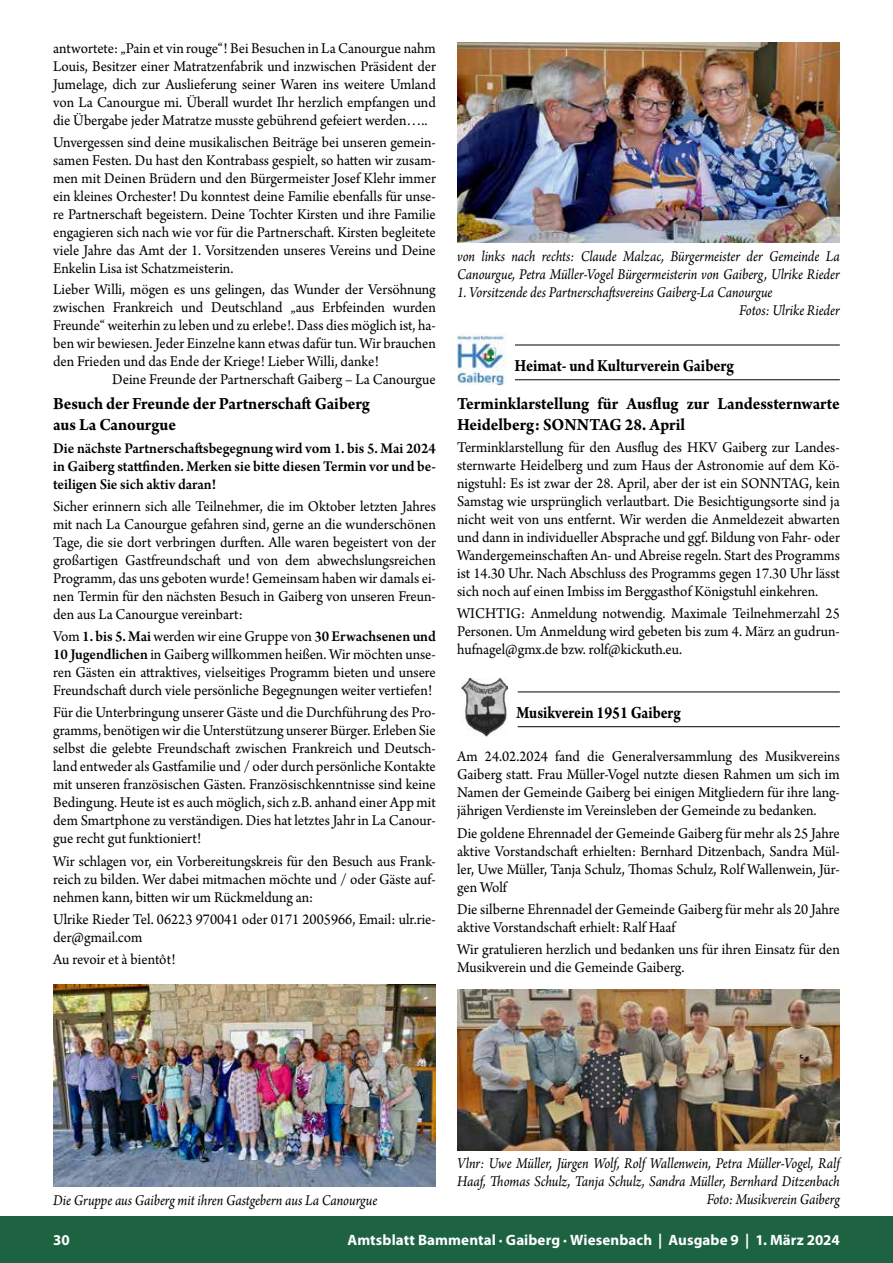
<style>
.page{position:relative;width:893px;height:1263px;background:#fff}
.page>*{position:absolute;margin:0;border:0;box-sizing:border-box;transform-origin:0 0}
.t1{font:700 18px/21px "Arno Pro";color:#000;scale:.95 1}
.t2{font:700 18px/38px "Arno Pro";color:#000;scale:.88 1}
.t3{font:700 18px "Arno Pro";color:#000;scale:.86 1}
.t4{font:15.75px/18px "Arno Pro";color:#000;text-align:justify;scale:.95 1}
.t5{font:italic 15.75px/18px "Arno Pro";letter-spacing:-.005em;color:#000;scale:.9 1}
.t6{font:600 15.75px/18px "Arno Pro";color:#000;text-align:justify;scale:.95 1}
.t7{font:700 15px "Myriad Pro";letter-spacing:.005em;color:#fff}
.s1{font-weight:600}
</style>
<div class="page">
<div style="left:0;top:1216px;width:893px;height:47px;background:#1d6342"></div>
<img style="left:53px;top:984px;width:383px;height:203px">
<hr style="left:457px;top:345px;width:383px;height:1px;background:#000">
<hr style="left:457px;top:379px;width:383px;height:1px;background:#000">
<hr style="left:518px;top:691px;width:322px;height:1px;background:#000">
<hr style="left:518px;top:726px;width:322px;height:1px;background:#000">
<img style="left:457px;top:42px;width:383px;height:201px">
<div style="left:457px;top:333px;width:57px;height:53px;background:#fff"></div>
<img style="left:457px;top:333px;width:50px;height:53px">
<img style="left:457px;top:990px;width:383px;height:160px">
<img style="left:462px;top:678px;width:46px;height:58px">
<p class="t4" style="left:53px;top:40px;width:404px">antwortete: „Pain et vin rouge“! Bei Besuchen in La Canourgue nahm Louis, Besitzer einer Matratzenfabrik und inzwischen Präsident der Jumelage, dich zur Auslieferung seiner Waren ins weitere Umland von La Canourgue mi. Überall wurdet Ihr herzlich empfangen und die Übergabe jeder Matratze musste gebührend gefeiert werden…..</p>
<p class="t4" style="left:53px;top:134px;width:404px">Unvergessen sind deine musikalischen Beiträge bei unseren gemein&shy;samen Festen. Du hast den Kontrabass gespielt, so hatten wir zusam&shy;men mit Deinen Brüdern und den Bürgermeister Josef Klehr immer ein kleines Orchester! Du konntest deine Familie ebenfalls für unse&shy;re Partnerschaft begeistern. Deine Tochter Kirsten und ihre Familie engagieren sich nach wie vor für die Partnerschaft. Kirsten begleitete viele Jahre das Amt der 1. Vorsitzenden unseres Vereins und Deine Enkelin Lisa ist Schatzmeisterin.</p>
<p class="t4" style="left:53px;top:281px;width:404px">Lieber Willi, mögen es uns gelingen, das Wunder der Versöhnung zwischen Frankreich und Deutschland „aus Erbfeinden wurden Freunde“ weiterhin zu leben und zu erlebe!. Dass dies möglich ist, ha&shy;ben wir bewiesen. Jeder Einzelne kann etwas dafür tun. Wir brauchen den Frieden und das Ende der Kriege! Lieber Willi, danke!</p>
<p class="t4" style="left:112px;top:371px;width:342px">Deine Freunde der Partnerschaft Gaiberg – La Canourgue</p>
<p class="t1" style="left:53px;top:394px;width:335px">Besuch der Freunde der Partnerschaft Gaiberg aus La Canourgue</p>
<p class="t6" style="left:53px;top:440px;width:404px">Die nächste Partnerschaftsbegegnung wird vom 1. bis 5. Mai 2024 in Gaiberg stattfinden. Merken sie bitte diesen Termin vor und be&shy;teiligen Sie sich aktiv daran!</p>
<p class="t4" style="left:53px;top:498px;width:404px">Sicher erinnern sich alle Teilnehmer, die im Oktober letzten Jahres mit nach La Canourgue gefahren sind, gerne an die wunderschönen Tage, die sie dort verbringen durften. Alle waren begeistert von der großartigen Gastfreundschaft und von dem abwechslungsreichen Programm, das uns geboten wurde! Gemeinsam haben wir damals ei&shy;nen Termin für den nächsten Besuch in Gaiberg von unseren Freun&shy;den aus La Canourgue vereinbart:</p>
<p class="t4" style="left:53px;top:628px;width:404px">Vom <span class="s1">1. bis 5. Mai</span> werden wir eine Gruppe von <span class="s1">30 Erwachsenen und 10 Jugendlichen</span> in Gaiberg willkommen heißen. Wir möchten unse&shy;ren Gästen ein attraktives, vielseitiges Programm bieten und unsere Freundschaft durch viele persönliche Begegnungen weiter vertiefen!</p>
<p class="t4" style="left:53px;top:704px;width:404px">Für die Unterbringung unserer Gäste und die Durchführung des Pro&shy;gramms, benötigen wir die Unterstützung unserer Bürger. Erleben Sie selbst die gelebte Freundschaft zwischen Frankreich und Deutsch&shy;land entweder als Gastfamilie und / oder durch persönliche Kontakte mit unseren französischen Gästen. Französischkenntnisse sind keine Bedingung. Heute ist es auch möglich, sich z.B. anhand einer App mit dem Smartphone zu verständigen. Dies hat letztes Jahr in La Canour&shy;gue recht gut funktioniert!</p>
<p class="t4" style="left:53px;top:853px;width:404px">Wir schlagen vor, ein Vorbereitungskreis für den Besuch aus Frank&shy;reich zu bilden. Wer dabei mitmachen möchte und / oder Gäste auf&shy;nehmen kann, bitten wir um Rückmeldung an:</p>
<p class="t4" style="left:53px;top:911px;width:404px">Ulrike Rieder Tel. 06223 970041 oder 0171 2005966, Email: ulr.rie&shy;der@gmail.com</p>
<p class="t4" style="left:53px;top:951px;width:130px">Au revoir et à bientôt!</p>
<p class="t5" style="left:457px;top:248px;width:427px">von links nach rechts: Claude Malzac, Bürgermeister der Gemeinde La<br>Canourgue, Petra Müller-Vogel Bürgermeisterin von Gaiberg, Ulrike Rieder</p>
<p class="t5" style="left:739px;top:284px;width:113px;text-indent:-282px">1. Vorsitzende des Partnerschaftsvereins Gaiberg-La Canourgue<br>Fotos: Ulrike Rieder</p>
<p class="t2" style="left:457px;top:347px;width:436px;text-indent:57px">Heimat- und Kulturverein Gaiberg<br>Terminklarstellung für Ausflug zur Landessternwarte</p>
<p class="t1" style="left:457px;top:415px;width:242px">Heidelberg: SONNTAG 28. April</p>
<p class="t4" style="left:457px;top:439px;width:404px">Terminklarstellung für den Ausflug des HKV Gaiberg zur Landes&shy;sternwarte Heidelberg und zum Haus der Astronomie auf dem Kö&shy;nigstuhl: Es ist zwar der 28. April, aber der ist ein SONNTAG, kein Samstag wie ursprünglich verlautbart. Die Besichtigungsorte sind ja nicht weit von uns entfernt. Wir werden die Anmeldezeit abwarten und dann in individueller Absprache und ggf. Bildung von Fahr- oder Wandergemeinschaften An- und Abreise regeln. Start des Programms ist 14.30 Uhr. Nach Abschluss des Programms gegen 17.30 Uhr lässt sich noch auf einen Imbiss im Berggasthof Königstuhl einkehren.</p>
<p class="t4" style="left:457px;top:605px;width:404px">WICHTIG: Anmeldung notwendig. Maximale Teilnehmerzahl 25<br>Personen. Um Anmeldung wird gebeten bis zum 4. März an gudrun&shy;hufnagel@gmx.de bzw. rolf@kickuth.eu.</p>
<p class="t3" style="left:517px;top:702px;width:192px">Musikverein 1951 Gaiberg</p>
<p class="t4" style="left:457px;top:748px;width:404px">Am 24.02.2024 fand die Generalversammlung des Musikvereins Gaiberg statt. Frau Müller-Vogel nutzte diesen Rahmen um sich im Namen der Gemeinde Gaiberg bei einigen Mitgliedern für ihre lang&shy;jährigen Verdienste im Vereinsleben der Gemeinde zu bedanken.</p>
<p class="t4" style="left:457px;top:825px;width:404px">Die goldene Ehrennadel der Gemeinde Gaiberg für mehr als 25 Jahre aktive Vorstandschaft erhielten: Bernhard Ditzenbach, Sandra Mül&shy;ler, Uwe Müller, Tanja Schulz, Thomas Schulz, Rolf Wallenwein, Jür&shy;gen Wolf</p>
<p class="t4" style="left:457px;top:901px;width:404px">Die silberne Ehrennadel der Gemeinde Gaiberg für mehr als 20 Jahre aktive Vorstandschaft erhielt: Ralf Haaf</p>
<p class="t4" style="left:457px;top:941px;width:404px">Wir gratulieren herzlich und bedanken uns für ihren Einsatz für den<br>Musikverein und die Gemeinde Gaiberg.</p>
<p class="t5" style="left:53px;top:1192px;width:362px">Die Gruppe aus Gaiberg mit ihren Gastgebern aus La Canourgue</p>
<p class="t5" style="left:457px;top:1155px;width:427px;text-align:right">Vlnr: Uwe Müller, Jürgen Wolf, Rolf Wallenwein, Petra Müller-Vogel, Ralf<br>Haaf, Thomas Schulz, Tanja Schulz, Sandra Müller, Bernhard Ditzenbach<br>Foto: Musikverein Gaiberg</p>
<p class="t7" style="left:53px;top:1230px;width:18px">30</p>
<p class="t7" style="left:348px;top:1230px;width:494px">Amtsblatt Bammental · Gaiberg · Wiesenbach | Ausgabe 9 | 1. März 2024</p>
</div>
